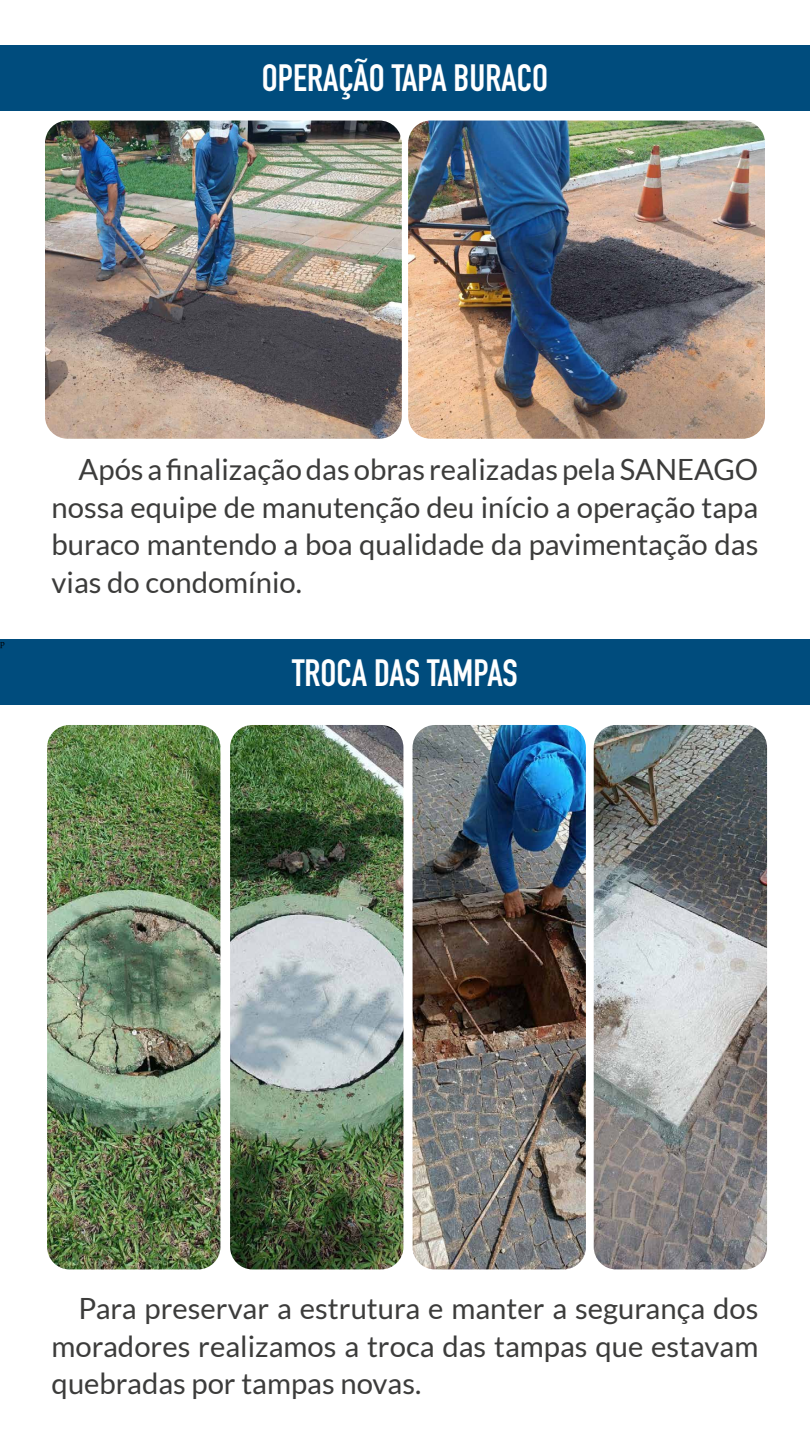
<style>
.page{position:relative;width:810px;height:1440px;background:#fff}
.page>*{position:absolute;margin:0;border:0;box-sizing:border-box;transform-origin:0 0}
.t1{font:700 37.5px "DIN Condensed";color:#fff}
.t2{font:29.25px/37.5px "Lato";color:#3c3c3b;text-align:justify}
.t3{font:9px "Minion Pro";color:#000}
</style>
<div class="page">
<div style="left:0;top:45px;width:810px;height:66px;background:#004c7d"></div>
<img style="left:45px;top:121px;width:357px;height:318px">
<img style="left:408px;top:121px;width:357px;height:318px">
<div style="left:0;top:639px;width:810px;height:66px;background:#004c7d"></div>
<img style="left:47px;top:725px;width:173px;height:544px">
<img style="left:413px;top:725px;width:173px;height:544px">
<img style="left:230px;top:725px;width:173px;height:544px">
<img style="left:594px;top:725px;width:173px;height:544px">
<p class="t1" style="left:262px;top:53px;width:288px">OPERAÇÃO TAPA BURACO</p>
<p class="t3" style="left:0;top:637px;width:6px">p</p>
<p class="t2" style="left:52px;top:451px;width:708px;text-indent:27px">Após afinalizaçãodasobras realizadaspela SANEAGO nossa equipe de manutenção deu início a operação tapa buraco mantendo a boa qualidade da pavimentação das vias do condomínio.</p>
<p class="t1" style="left:292px;top:647px;width:227px">TROCA DAS TAMPAS</p>
<p class="t2" style="left:52px;top:1290px;width:708px;text-indent:27px">Para preservar a estrutura e manter a segurança dos moradores realizamos a troca das tampas que estavam quebradas por tampas novas.</p>
</div>
